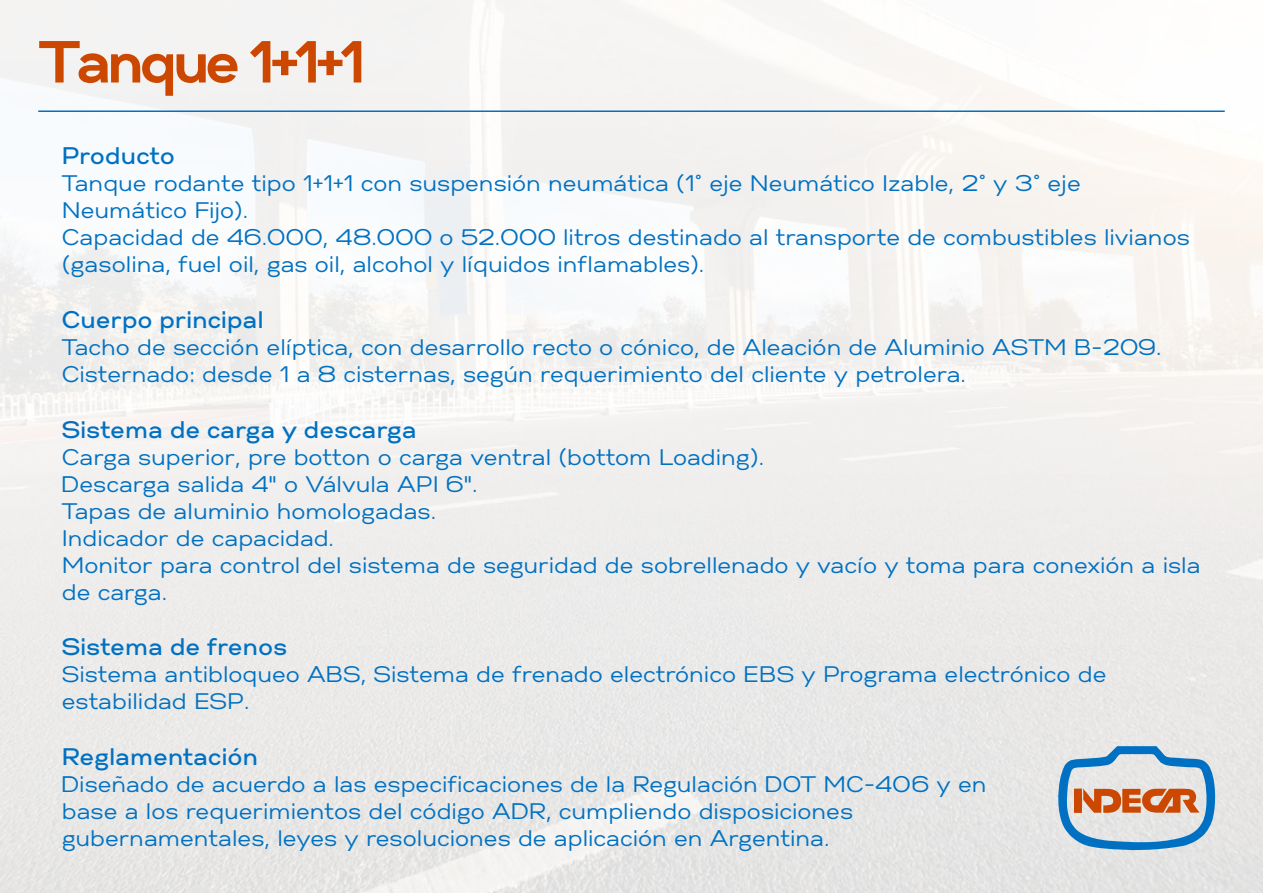
<style>
.page{position:relative;width:1263px;height:893px;background:#fff}
.page>*{position:absolute;margin:0;border:0;box-sizing:border-box;transform-origin:0 0}
.t1{font:59.25px "Gabriel Sans Bold";letter-spacing:-.05em;color:#cc4700}
.t2{font:24px "Gabriel Sans Medium";color:#0071c2}
.t3{font:22.5px/27px "Gabriel Sans Normal";color:#0071c2}
</style>
<div class="page">
<div style="left:0;top:0;width:1263px;height:893px;background:linear-gradient(to bottom,#fbfaf9,#e6e5e4)"></div>
<svg style="left:1057px;top:746px;width:159px;height:105px"></svg>
<hr style="left:38px;top:110px;width:1187px;height:2px;background:#0071c2">
<h1 class="t1" style="left:40px;top:27px;width:327px">Tanque 1+1+1</h1>
<p class="t2" style="left:62px;top:142px;width:115px">Producto</p>
<p class="t3" style="left:62px;top:170px;width:1129px">Tanque rodante tipo 1+1+1 con suspensión neumática (1° eje Neumático Izable, 2° y 3° eje Neumático Fijo).<br>Capacidad de 46.000, 48.000 o 52.000 litros destinado al transporte de combustibles livianos (gasolina, fuel oil, gas oil, alcohol y líquidos inflamables).</p>
<p class="t2" style="left:62px;top:305px;width:203px">Cuerpo principal</p>
<p class="t3" style="left:62px;top:333px;width:1101px">Tacho de sección elíptica, con desarrollo recto o cónico, de Aleación de Aluminio ASTM B-209.<br>Cisternado: desde 1 a 8 cisternas, según requerimiento del cliente y petrolera.</p>
<p class="t2" style="left:62px;top:415px;width:356px">Sistema de carga y descarga</p>
<p class="t3" style="left:62px;top:443px;width:1140px">Carga superior, pre botton o carga ventral (bottom Loading).<br>Descarga salida 4" o Válvula API 6".<br>Tapas de aluminio homologadas.<br>Indicador de capacidad.<br>Monitor para control del sistema de seguridad de sobrellenado y vacío y toma para conexión a isla de carga.</p>
<p class="t2" style="left:62px;top:633px;width:227px">Sistema de frenos</p>
<p class="t3" style="left:62px;top:661px;width:1046px">Sistema antibloqueo ABS, Sistema de frenado electrónico EBS y Programa electrónico de estabilidad ESP.</p>
<p class="t2" style="left:62px;top:743px;width:198px">Reglamentación</p>
<p class="t3" style="left:62px;top:771px;width:926px">Diseñado de acuerdo a las especificaciones de la Regulación DOT MC-406 y en base a los requerimientos del código ADR, cumpliendo disposiciones gubernamentales, leyes y resoluciones de aplicación en Argentina.</p>
</div>
